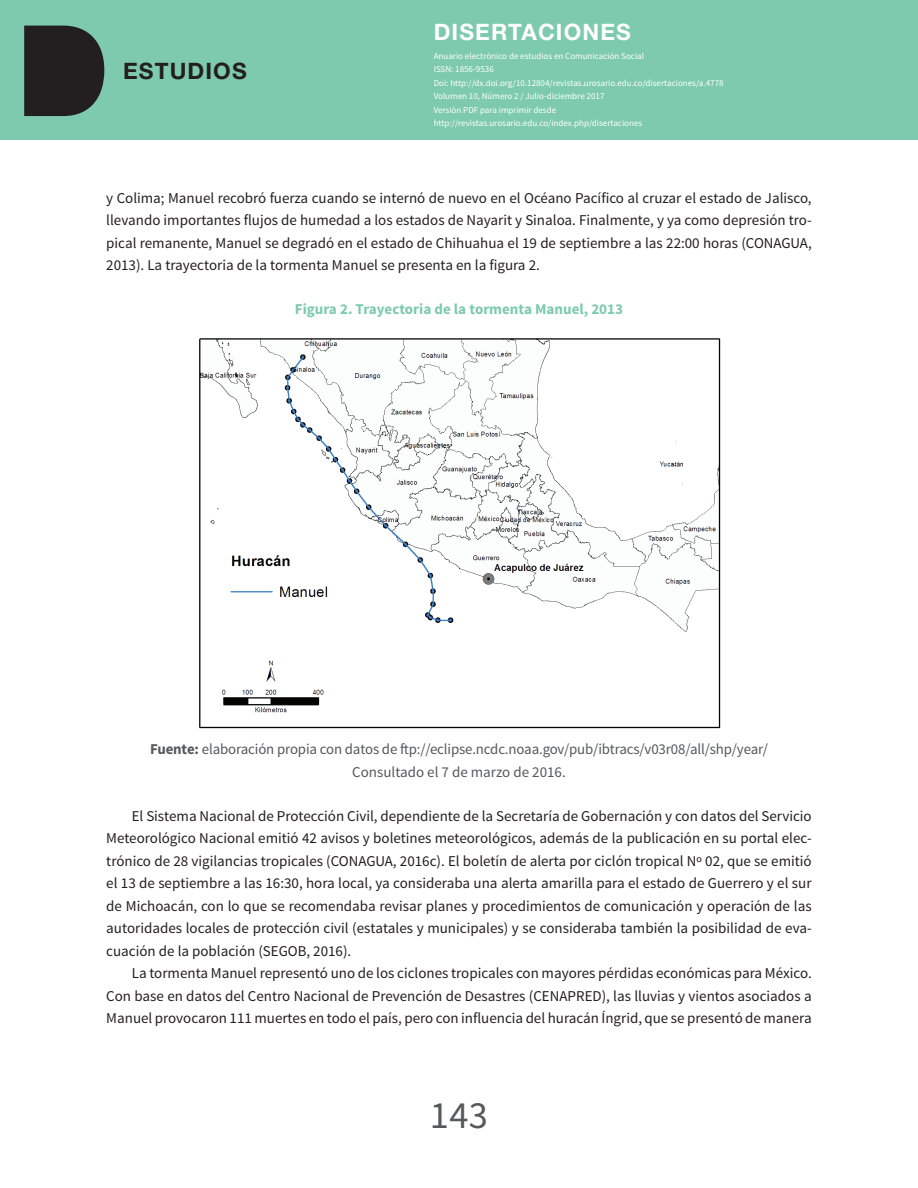
<style>
.page{position:relative;width:918px;height:1188px;background:#fff}
.page>*{position:absolute;margin:0;border:0;box-sizing:border-box;transform-origin:0 0}
.t1{font:38.4px "Source Sans Pro";color:#57585a}
.t2{font:700 22.65px "Helvetica Neue LT Std";letter-spacing:.05em;color:#fff}
.t3{font:700 22.65px "Helvetica Neue LT Std";letter-spacing:.05em;color:#231f20}
.t4{font:15px/22.5px "Source Sans Pro";color:#231f20;text-align:justify}
.t5{font:15px/22.5px "Source Sans Pro";letter-spacing:-.01em;color:#57585a;text-align:center}
.t6{font:700 15px "Source Sans Pro";color:#7dcaae}
.t7{font:9px/13.5px "Source Sans Pro";color:#fff}
.s1{font-style:inherit}
.s2{font-weight:700}
</style>
<div class="page">
<div style="left:0;top:0;width:918px;height:139px;background:#7dcaae"></div>
<svg style="left:24px;top:26px;width:80px;height:90px"></svg>
<img style="left:199px;top:338px;width:522px;height:391px">
<h2 class="t3" style="left:123px;top:57px;width:125px">ESTUDIOS</h2>
<h2 class="t2" style="left:434px;top:18px;width:182px">DISERTACIONES</h2>
<p class="t7" style="left:434px;top:49px;width:292px">Anuario electrónico de estudios en Comunicación Social<br><span class="s1">ISSN</span>: 1856-9536<br>Doi: http://dx.doi.org/10.12804/revistas.urosario.edu.co/disertaciones/a.4778<br>Volumen 10, Número 2 / Julio-diciembre 2017<br>Versión <span class="s1">PDF</span> para imprimir desde http://revistas.urosario.edu.co/index.php/disertaciones</p>
<p class="t4" style="left:106px;top:187px;width:707px">y Colima; Manuel recobró fuerza cuando se internó de nuevo en el Océano Pacífico al cruzar el estado de Jalisco, llevando importantes flujos de humedad a los estados de N ayarit y Sinaloa. Finalmente, y ya como depresión tro&shy;pical remanente, Manuel se degradó en el estado de Chihuahua el 19 de septiembre a las 22:00 horas (<span class="s1">CONAGUA</span>, 2013). La trayectoria de la tormenta Manuel se presenta en la figura 2.</p>
<p class="t6" style="left:295px;top:299px;width:330px">Figura 2. Trayectoria de la tormenta Manuel, 2013</p>
<p class="t5" style="left:150px;top:738px;width:619px"><span class="s2">Fuente:</span> elaboración propia con datos de ftp://eclipse.ncdc.noaa.gov/pub/ibtracs/v03r08/all/shp/year/<br>Consultado el 7 de marzo de 2016.</p>
<p class="t4" style="left:106px;top:805px;width:707px;text-indent:26px">El Sistema N acional de Protección Civil, dependiente de la Secretaría de Gobernación y con datos del Servicio Meteorológico N acional emitió 42 avisos y boletines meteorológicos, además de la publicación en su portal elec&shy;trónico de 28 vigilancias tropicales (<span class="s1">CONAGUA</span>, 2016c). El boletín de alerta por ciclón tropical Nº 02, que se emitió el 13 de septiembre a las 16:30, hora local, ya consideraba una alerta amarilla para el estado de Guerrero y el sur de Michoacán, con lo que se recomendaba revisar planes y procedimientos de comunicación y operación de las autoridades locales de protección civil (estatales y municipales) y se consideraba también la posibilidad de eva&shy;cuación de la población (<span class="s1">SEGOB</span>, 2016).</p>
<p class="t4" style="left:106px;top:962px;width:707px;text-indent:26px">La tormenta Manuel representó uno de los ciclones tropicales con mayores pérdidas económicas para México.<br>Con base en datos del Centro N acional de Prevención de Desastres (<span class="s1">CENAPRED</span>), las lluvias y vientos asociados a Manuel provocaron 111 muertes en todo el país, pero con influencia del huracán Íngrid, que se presentó de manera</p>
<h1 class="t1" style="left:430px;top:1092px;width:60px">143</h1>
</div>
